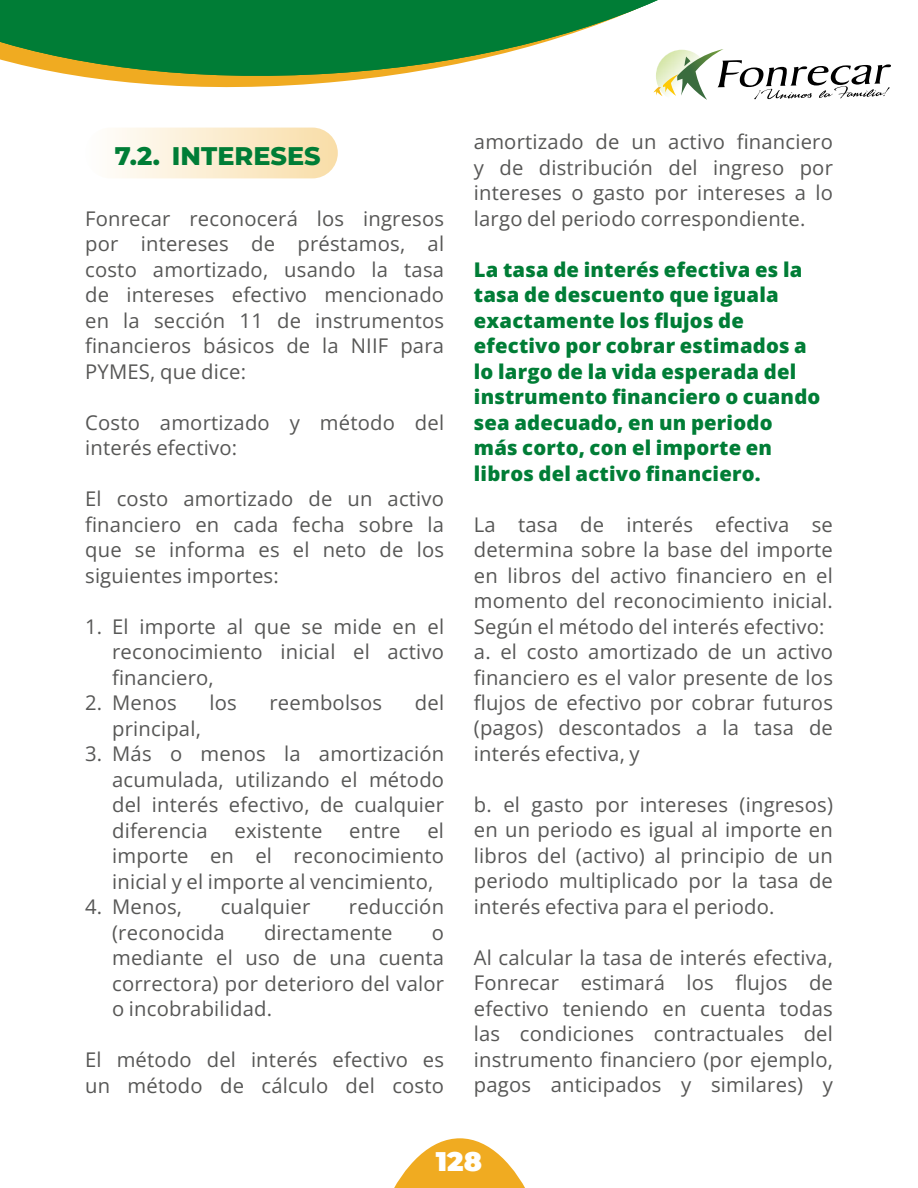
<style>
.page{position:relative;width:918px;height:1188px;background:#fff}
.page>*{position:absolute;margin:0;border:0;box-sizing:border-box;transform-origin:0 0}
.t1{font:900 27px "Montserrat Alternates";color:#fff}
.t2{font:800 25.5px "Montserrat";color:#007d36}
.t3{font:20.25px/25.5px "Open Sans";letter-spacing:.01em;color:#575756;text-align:justify}
.t4{font:800 20.25px/25.5px "Open Sans";letter-spacing:.01em;color:#007d36}
</style>
<div class="page">
<svg style="left:394px;top:1138px;width:131px;height:50px"></svg>
<svg style="left:653px;top:64px;width:238px;height:36px"></svg>
<svg style="left:0;top:0;width:833px;height:87px;fill:#007d36"></svg>
<div style="left:85px;top:128px;width:253px;height:50px;background:linear-gradient(to right,#fefefe,#f9dda8);border-radius:25px"></div>
<p class="t2" style="left:115px;top:138px;width:207px">7.2. INTERESES</p>
<p class="t3" style="left:85px;top:205px;width:361px">Fonrecar reconocerá los ingresos por intereses de préstamos, al costo amortizado, usando la tasa de intereses efectivo mencionado en la sección 11 de instrumentos financieros básicos de la NIIF para PYMES, que dice:</p>
<p class="t3" style="left:85px;top:409px;width:361px">Costo amortizado y método del interés efectivo:</p>
<p class="t3" style="left:85px;top:486px;width:361px">El costo amortizado de un activo financiero en cada fecha sobre la que se informa es el neto de los siguientes importes:</p>
<p class="t3" style="left:112px;top:613px;width:334px;text-indent:-27px">1. El importe al que se mide en el reconocimiento inicial el activo financiero,</p>
<p class="t3" style="left:85px;top:690px;width:93px">2. Menos</p>
<p class="t3" style="left:209px;top:690px;width:29px">los</p>
<p class="t3" style="left:269px;top:690px;width:114px">reembolsos</p>
<p class="t3" style="left:415px;top:690px;width:31px">del</p>
<p class="t3" style="left:112px;top:715px;width:90px">principal,</p>
<p class="t3" style="left:112px;top:741px;width:334px;text-indent:-27px">3. Más o menos la amortización acumulada, utilizando el método del interés efectivo, de cualquier diferencia</p>
<p class="t3" style="left:112px;top:817px;width:333px;text-indent:315px">el importe en el reconocimiento inicial y el importe al vencimiento,</p>
<p class="t3" style="left:85px;top:893px;width:99px">4. Menos,</p>
<p class="t3" style="left:221px;top:893px;width:91px">cualquier</p>
<p class="t3" style="left:349px;top:893px;width:97px">reducción</p>
<p class="t3" style="left:112px;top:919px;width:114px">(reconocida</p>
<p class="t3" style="left:264px;top:919px;width:130px">directamente</p>
<p class="t3" style="left:235px;top:817px;width:89px">existente</p>
<p class="t3" style="left:349px;top:817px;width:53px">entre</p>
<p class="t3" style="left:112px;top:919px;width:334px;text-indent:320px">o mediante el uso de una cuenta correctora) por deterioro del valor o incobrabilidad.</p>
<p class="t3" style="left:85px;top:1046px;width:360px">El método del interés efectivo es un método de cálculo del costo</p>
<p class="t3" style="left:474px;top:128px;width:361px">amortizado de un activo financiero y de distribución del ingreso por intereses o gasto por intereses a lo largo del periodo correspondiente.</p>
<p class="t4" style="left:474px;top:256px;width:348px">La tasa de interés efectiva es la tasa de descuento que iguala exactamente los flujos de efectivo por cobrar estimados a lo largo de la vida esperada del instrumento financiero o cuando sea adecuado, en un periodo más corto, con el importe en libros del activo financiero.</p>
<p class="t3" style="left:474px;top:511px;width:361px;text-align:left">La tasa de interés efectiva se determina sobre la base del importe en libros del activo financiero en el momento del reconocimiento inicial.<br>Según el método del interés efectivo: a. el costo amortizado de un activo financiero es el valor presente de los flujos de efectivo por cobrar futuros (pagos) descontados a la tasa de interés efectiva, y</p>
<p class="t3" style="left:474px;top:791px;width:361px">b. el gasto por intereses (ingresos) en un periodo es igual al importe en libros del (activo) al principio de un periodo multiplicado por la tasa de interés efectiva para el periodo.</p>
<p class="t3" style="left:474px;top:944px;width:361px">Al calcular la tasa de interés efectiva, Fonrecar estimará los flujos de efectivo teniendo en cuenta todas las condiciones contractuales del instrumento financiero (por ejemplo, pagos anticipados y similares) y</p>
<h1 class="t1" style="left:436px;top:1141px;width:48px">128</h1>
</div>
